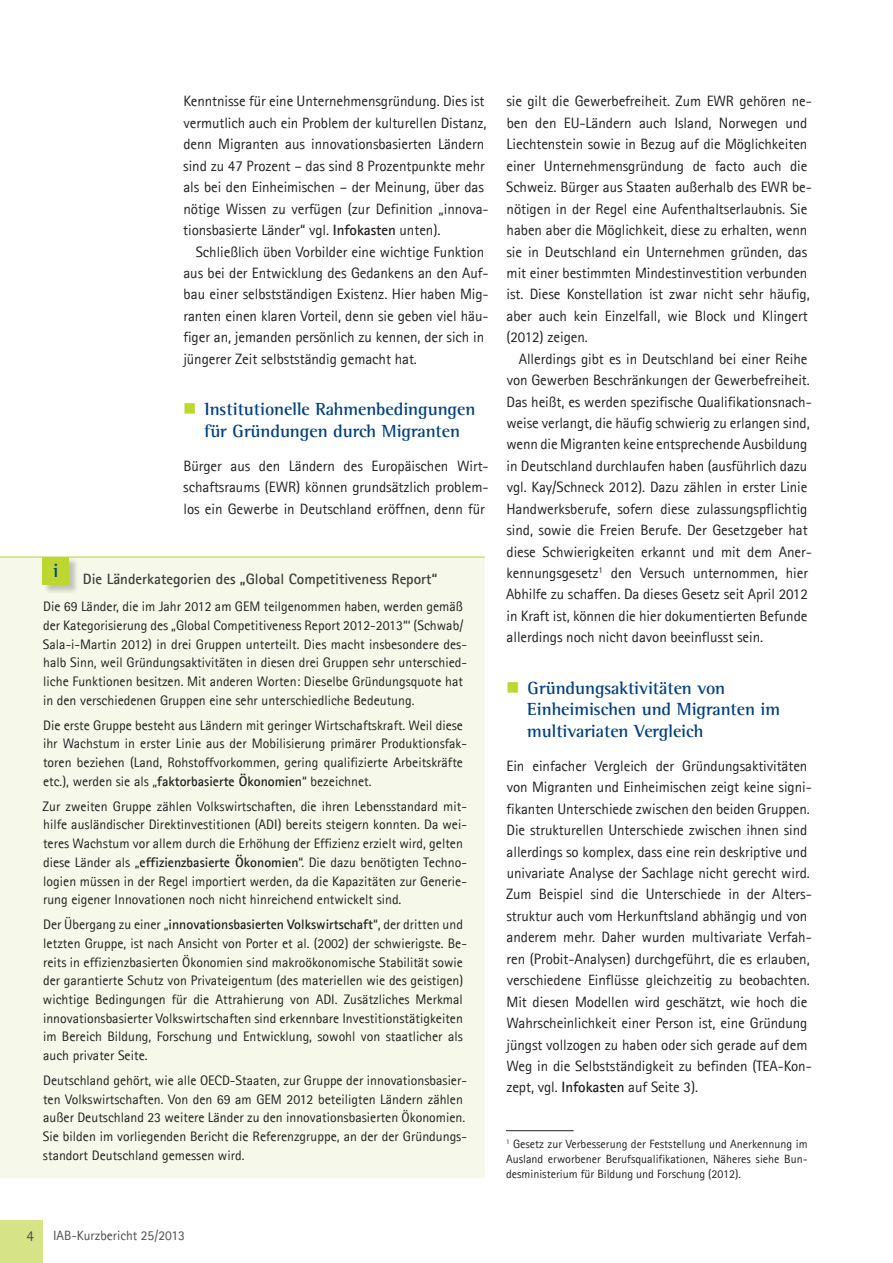
<style>
.page{position:relative;width:893px;height:1263px;background:#fff}
.page>*{position:absolute;margin:0;border:0;box-sizing:border-box;transform-origin:0 0}
.i{font:700 19.5px "Agfa Rotis Semi Serif";color:#014081}
.t1{font:700 18px/21.6px "Agfa Rotis Semi Serif";letter-spacing:-.005em;color:#014081}
.Fließtext_1__Absatz{font:15px/21.5px "Agfa Rotis Sans Serif";letter-spacing:-.005em;color:#231f20}
.Fließtext{font:15px/21.5px "Agfa Rotis Sans Serif";letter-spacing:-.005em;color:#231f20}
.Kastentext-Überschri{font:700 15px "Agfa Rotis Sans Serif";color:#3e3e3f}
.t2{font:15px "Agfa Rotis Sans Serif";color:#4b4c4b}
.Kastentext{font:13.8px/18.6px "Agfa Rotis Sans Serif";color:#231f20}
.t3{font:13.5px "Agfa Rotis Sans Serif";color:#4b4c4b}
.Fußnote{font:12px/15px "Agfa Rotis Sans Serif";color:#231f20;text-align:justify}
.s1{font-weight:700}
</style>
<div class="page">
<div style="left:0;top:557px;width:485px;height:621px;background:#f6f9e9"></div>
<div style="left:43px;top:557px;width:36px;height:37px;background:#231f20;opacity:.25"></div>
<div style="left:43px;top:557px;width:26px;height:27px;background:#bed630"></div>
<hr style="left:0;top:557px;width:485px;height:1px;background:#bed630">
<hr style="left:506px;top:1130px;width:68px;height:1px;background:#231f20">
<div style="left:0;top:1220px;width:43px;height:43px;background:#d7e387"></div>
<p class="Fließtext" style="left:183px;top:91px;width:305px">Kenntnisse für eine Unternehmensgründung. Dies ist vermutlich auch ein Problem der kulturellen Distanz, denn Migranten aus innovationsbasierten Ländern sind zu 47 Prozent – das sind 8 Prozentpunkte mehr als bei den Einheimischen – der Meinung, über das nötige Wissen zu verfügen (zur Definition „innova&shy;tionsbasierte Länder“ vgl. <span class="s1">Infokasten</span> unten).</p>
<p class="Fließtext" style="left:183px;top:241px;width:307px;text-indent:12px">Schließlich üben Vorbilder eine wichtige Funktion aus bei der Entwicklung des Gedankens an den Auf&shy;bau einer selbstständigen Existenz. Hier haben Mig&shy;ranten einen klaren Vorteil, denn sie geben viel häu&shy;figer an, jemanden persönlich zu kennen, der sich in jüngerer Zeit selbstständig gemacht hat.</p>
<p class="t1" style="left:204px;top:398px;width:273px">Institutionelle Rahmenbedingungen für Gründungen durch Migranten</p>
<p class="Fließtext_1__Absatz" style="left:183px;top:455px;width:307px;text-align:justify">Bürger aus den Ländern des Europäischen Wirt&shy;schaftsraums (EWR) können grundsätzlich problem&shy;los ein Gewerbe in Deutschland eröffnen, denn für</p>
<p class="i" style="left:53px;top:559px;width:7px">i</p>
<p class="Kastentext-Überschri" style="left:83px;top:569px;width:356px">Die Länderkategorien des „Global Competitiveness Report“</p>
<p class="Kastentext" style="left:43px;top:597px;width:426px">Die 69 Länder, die im Jahr 2012 am GEM teilgenommen haben, werden gemäß der Kategorisierung des „Global Competitiveness Report 2012-2013“‘ (Schwab/ Sala-i-Martin 2012) in drei Gruppen unterteilt. Dies macht insbesondere des&shy;halb Sinn, weil Gründungsaktivitäten in diesen drei Gruppen sehr unterschied&shy;liche Funktionen besitzen. Mit anderen Worten: Dieselbe Gründungsquote hat in den verschiedenen Gruppen eine sehr unterschiedliche Bedeutung.</p>
<p class="Kastentext" style="left:43px;top:716px;width:425px">Die erste Gruppe besteht aus Ländern mit geringer Wirtschaftskraft. Weil diese ihr Wachstum in erster Linie aus der Mobilisierung primärer Produktionsfak&shy;toren beziehen (Land, Rohstoffvorkommen, gering qualifizierte Arbeitskräfte etc.), werden sie als „<span class="s1">faktorbasierte Ökonomien</span>“ bezeichnet.</p>
<p class="Kastentext" style="left:43px;top:797px;width:426px">Zur zweiten Gruppe zählen Volkswirtschaften, die ihren Lebensstandard mit&shy;hilfe ausländischer Direktinvestitionen (ADI) bereits steigern konnten. Da wei&shy;teres Wachstum vor allem durch die Erhöhung der Effizienz erzielt wird, gelten diese Länder als „<span class="s1">effizienzbasierte Ökonomien</span>“. Die dazu benötigten Techno&shy;logien müssen in der Regel importiert werden, da die Kapazitäten zur Generie&shy;rung eigener Innovationen noch nicht hinreichend entwickelt sind.</p>
<p class="Kastentext" style="left:43px;top:915px;width:426px">Der Übergang zu einer „<span class="s1">innovationsbasierten Volkswirtschaft</span>“, der dritten und letzten Gruppe, ist nach Ansicht von Porter et al. (2002) der schwierigste. Be&shy;reits in effizienzbasierten Ökonomien sind makroökonomische Stabilität sowie der garantierte Schutz von Privateigentum (des materiellen wie des geistigen) wichtige Bedingungen für die Attrahierung von ADI. Zusätzliches Merkmal innovationsbasierter Volkswirtschaften sind erkennbare Investitionstätigkeiten im Bereich Bildung, Forschung und Entwicklung, sowohl von staatlicher als auch privater Seite.</p>
<p class="Kastentext" style="left:43px;top:1071px;width:426px">Deutschland gehört, wie alle OECD-Staaten, zur Gruppe der innovationsbasier&shy;ten Volkswirtschaften. Von den 69 am GEM 2012 beteiligten Ländern zählen außer Deutschland 23 weitere Länder zu den innovationsbasierten Ökonomien.<br>Sie bilden im vorliegenden Bericht die Referenzgruppe, an der der Gründungs&shy;standort Deutschland gemessen wird.</p>
<p class="Fließtext_1__Absatz" style="left:506px;top:91px;width:307px">sie gilt die Gewerbefreiheit. Zum EWR gehören ne&shy;ben den EU-Ländern auch Island, Norwegen und Liechtenstein sowie in Bezug auf die Möglichkeiten einer Unternehmensgründung de facto auch die Schweiz. Bürger aus Staaten außerhalb des EWR be&shy;nötigen in der Regel eine Aufenthaltserlaubnis. Sie haben aber die Möglichkeit, diese zu erhalten, wenn sie in Deutschland ein Unternehmen gründen, das mit einer bestimmten Mindestinvestition verbunden ist. Diese Konstellation ist zwar nicht sehr häufig, aber auch kein Einzelfall, wie Block und Klingert (2012) zeigen.</p>
<p class="Fließtext" style="left:506px;top:348px;width:307px;text-indent:13px">Allerdings gibt es in Deutschland bei einer Reihe von Gewerben Beschränkungen der Gewerbefreiheit.<br>Das heißt, es werden spezifische Qualifikationsnach&shy;weise verlangt, die häufig schwierig zu erlangen sind, wenn die Migranten keine entsprechende Ausbildung in Deutschland durchlaufen haben (ausführlich dazu vgl. Kay/Schneck 2012). Dazu zählen in erster Linie Handwerksberufe, sofern diese zulassungspflichtig sind, sowie die Freien Berufe. Der Gesetzgeber hat diese Schwierigkeiten erkannt und mit dem Aner&shy;kennungsgesetz<sup>1</sup> den Versuch unternommen, hier Abhilfe zu schaffen. Da dieses Gesetz seit April 2012 in Kraft ist, können die hier dokumentierten Befunde allerdings noch nicht davon beeinflusst sein.</p>
<p class="t1" style="left:527px;top:677px;width:254px">Gründungsaktivitäten von<br>Einheimischen und Migranten im multivariaten Vergleich</p>
<p class="Fließtext_1__Absatz" style="left:506px;top:755px;width:307px">Ein einfacher Vergleich der Gründungsaktivitäten von Migranten und Einheimischen zeigt keine signi&shy;fikanten Unterschiede zwischen den beiden Gruppen.<br>Die strukturellen Unterschiede zwischen ihnen sind allerdings so komplex, dass eine rein deskriptive und univariate Analyse der Sachlage nicht gerecht wird.<br>Zum Beispiel sind die Unterschiede in der Alters&shy;struktur auch vom Herkunftsland abhängig und von anderem mehr. Daher wurden multivariate Verfah&shy;ren (Probit-Analysen) durchgeführt, die es erlauben, verschiedene Einflüsse gleichzeitig zu beobachten.<br>Mit diesen Modellen wird geschätzt, wie hoch die Wahrscheinlichkeit einer Person ist, eine Gründung jüngst vollzogen zu haben oder sich gerade auf dem Weg in die Selbstständigkeit zu befinden (TEA-Kon&shy;zept, vgl. <span class="s1">Infokasten</span> auf Seite 3).</p>
<p class="Fußnote" style="left:506px;top:1136px;width:303px"><sup>1</sup> Gesetz zur Verbesserung der Feststellung und Anerkennung im Ausland erworbener Berufsqualifikationen, Näheres siehe Bun&shy;desministerium für Bildung und Forschung (2012).</p>
<p class="t2" style="left:27px;top:1227px;width:9px">4</p>
<p class="t3" style="left:53px;top:1227px;width:133px">IAB-Kurzbericht 25/2013</p>
</div>
